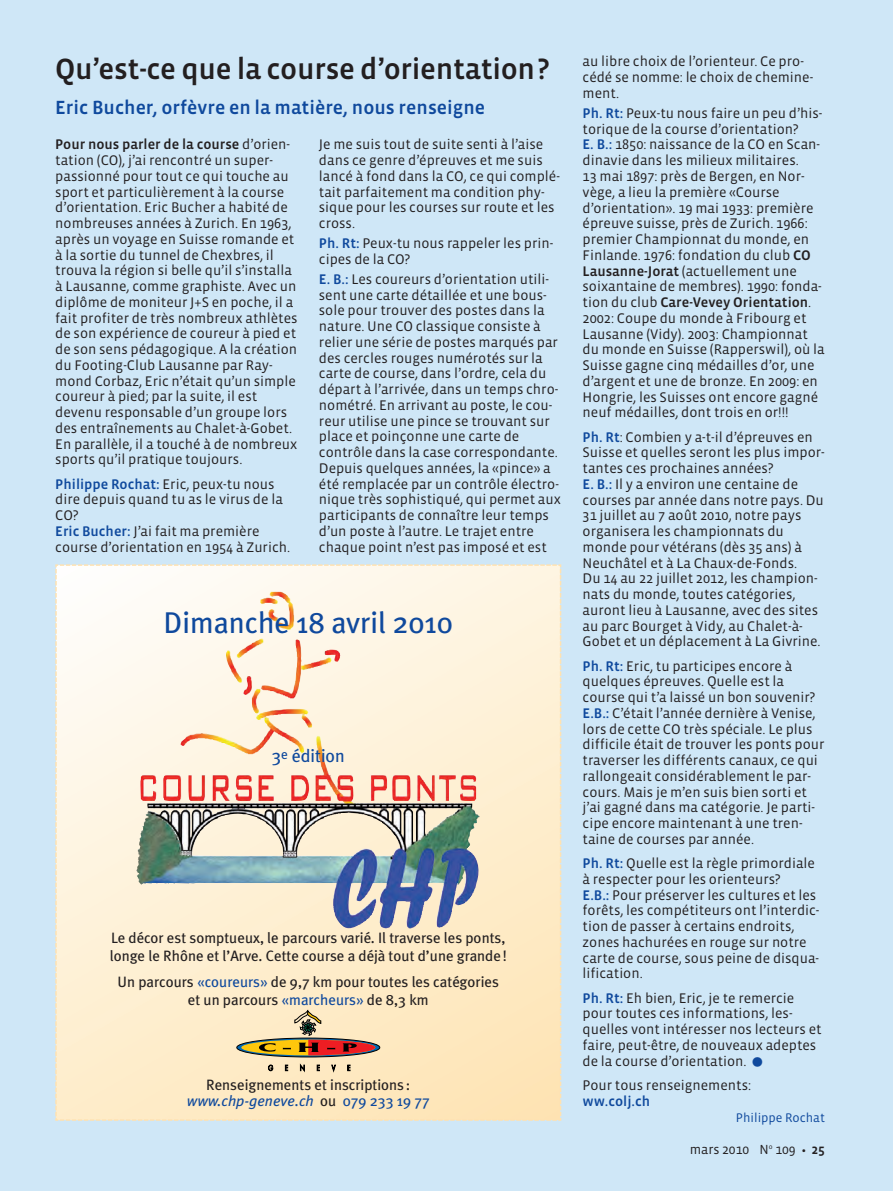
<style>
.page{position:relative;width:893px;height:1191px;background:#cfe7f7}
.page>*{position:absolute;margin:0;border:0;box-sizing:border-box;transform-origin:0 0}
.t1{font:30px "Vista Sans Med";letter-spacing:-.01em;color:#231f20}
.t2{font:30px "Meta Plus";color:#0f499d}
.t3{font:19.5px "Vista Sans Med";color:#0f499d}
.t4{font:18px "Meta Plus";color:#0f499d}
.t5{font:15px/18px "Meta Plus";color:#231f20;text-align:center}
.t6{font:14.25px/15.8px "Vista Sans";color:#231f20}
.t7{font:14.25px "Vista Sans Med";color:#231f20}
.t8{font:14.25px "Vista Sans Med";color:#0f499d}
.t9{font:13.5px "Vista Sans";color:#231f20}
.t10{font:12.75px "Vista Sans";color:#0f499d}
.s1{font-family:"Vista Sans"}
.s2{font-family:"Vista Sans Med";color:#0f499d}
.s3{color:#0f499d}
.s4{font-style:italic;color:#0f499d}
.s5{font-family:"Vista Sans Med"}
.s6{font-weight:700;font-size:12px}
</style>
<div class="page">
<svg style="left:55px;top:564px;width:507px;height:557px;background:#efe2cb"></svg>
<h1 class="t1" style="left:55px;top:51px;width:496px">Qu’est-ce que la course d’orientation?</h1>
<h2 class="t3" style="left:55px;top:96px;width:431px">Eric Bucher, orfèvre en la matière, nous renseigne</h2>
<p class="t7" style="left:55px;top:136px;width:236px">Pour nous parler de la course <span class="s1">d’orien-</span></p>
<p class="t6" style="left:55px;top:152px;width:244px">tation (CO), j’ai rencontré un super&shy;passionné pour tout ce qui touche au sport et particulièrement à la course d’orientation. Eric Bucher a habité de nombreuses années à Zurich. En 1963, après un voyage en Suisse romande et à la sortie du tunnel de Chexbres, il trouva la région si belle qu’il s’installa à Lausanne, comme graphiste. Avec un diplôme de moniteur J+S en poche, il a fait profiter de très nombreux athlètes de son expérience de coureur à pied et de son sens pédagogique. A la création du Footing-Club Lausanne par Ray&shy;mond Corbaz, Eric n’était qu’un simple coureur à pied; par la suite, il est devenu responsable d’un groupe lors des entraînements au Chalet-à-Gobet.<br>En parallèle, il a touché à de nombreux sports qu’il pratique toujours.</p>
<p class="t6" style="left:55px;top:476px;width:236px"><span class="s2">Philippe Rochat:</span> Eric, peux-tu nous dire depuis quand tu as le virus de la<br>CO?<br><span class="s2">Eric Bucher:</span> J’ai fait ma première course d’orientation en 1954 à Zurich.</p>
<p class="t6" style="left:319px;top:136px;width:243px">Je me suis tout de suite senti à l’aise dans ce genre d’épreuves et me suis lancé à fond dans la CO, ce qui complé&shy;tait parfaitement ma condition phy&shy;sique pour les courses sur route et les cross.</p>
<p class="t6" style="left:319px;top:235px;width:236px"><span class="s2">Ph. Rt:</span> Peux-tu nous rappeler les prin&shy;cipes de la CO?</p>
<p class="t6" style="left:319px;top:271px;width:244px"><span class="s2">E. B.:</span> Les coureurs d’orientation utili&shy;sent une carte détaillée et une bous&shy;sole pour trouver des postes dans la nature. Une CO classique consiste à relier une série de postes marqués par des cercles rouges numérotés sur la carte de course, dans l’ordre, cela du départ à l’arrivée, dans un temps chro&shy;nométré. En arrivant au poste, le cou&shy;reur utilise une pince se trouvant sur place et poinçonne une carte de contrôle dans la case correspondante.<br>Depuis quelques années, la «pince» a été remplacée par un contrôle électro&shy;nique très sophistiqué, qui permet aux participants de connaître leur temps d’un poste à l’autre. Le trajet entre chaque point n’est pas imposé et est</p>
<h1 class="t2" style="left:164px;top:605px;width:291px">Dimanche 18 avril 2010</h1>
<p class="t4" style="left:272px;top:745px;width:75px">3<sup>e</sup> édition</p>
<p class="t5" style="left:110px;top:928px;width:399px;text-align:left">Le décor est somptueux, le parcours varié. Il traverse les ponts, longe le Rhône et l’Arve. Cette course a déjà tout d’une grande!</p>
<p class="t5" style="left:118px;top:973px;width:383px">Un parcours <span class="s3">«coureurs»</span> de 9,7 km pour toutes les catégories et un parcours <span class="s3">«marcheurs»</span> de 8,3 km</p>
<p class="t5" style="left:187px;top:1076px;width:244px;line-height:16.5px">Renseignements et inscriptions: <span class="s4">www.chp-geneve.ch</span> ou <span class="s3">079 233 19 77</span></p>
<p class="t6" style="left:583px;top:54px;width:232px">au libre choix de l’orienteur. Ce pro&shy;cédé se nomme: le choix de chemine&shy;ment.</p>
<p class="t6" style="left:583px;top:105px;width:241px"><span class="s2">Ph. Rt:</span> Peux-tu nous faire un peu d’his&shy;torique de la course d’orientation?<br><span class="s2">E. B.:</span> 1850: naissance de la CO en Scan&shy;dinavie dans les milieux militaires.<br>13 mai 1897: près de Bergen, en Nor&shy;vège, a lieu la première «Course d’orientation». 19 mai 1933: première épreuve suisse, près de Zurich. 1966: premier Championnat du monde, en Finlande. 1976: fondation du club <span class="s5">CO Lausanne-Jorat</span> (actuellement une soixantaine de membres). 1990: fonda-</p>
<p class="t7" style="left:583px;top:294px;width:230px"><span class="s1">tion du club</span> Care-Vevey Orientation<span class="s1">.</span></p>
<p class="t6" style="left:583px;top:310px;width:244px">2002: Coupe du monde à Fribourg et Lausanne (Vidy). 2003: Championnat du monde en Suisse (Rapperswil), où la Suisse gagne cinq médailles d’or, une d’argent et une de bronze. En 2009: en Hongrie, les Suisses ont encore gagné neuf médailles, dont trois en or!!!</p>
<p class="t6" style="left:583px;top:429px;width:244px"><span class="s2">Ph. Rt</span>: Combien y a-t-il d’épreuves en Suisse et quelles seront les plus impor&shy;tantes ces prochaines années?<br><span class="s2">E. B.:</span> Il y a environ une centaine de courses par année dans notre pays. Du 31 juillet au 7 août 2010, notre pays organisera les championnats du monde pour vétérans (dès 35 ans) à Neuchâtel et à La Chaux-de-Fonds.<br>Du 14 au 22 juillet 2012, les champion&shy;nats du monde, toutes catégories, auront lieu à Lausanne, avec des sites au parc Bourget à Vidy, au Chalet-à-Gobet et un déplacement à La Givrine.</p>
<p class="t6" style="left:583px;top:658px;width:243px"><span class="s2">Ph. Rt:</span> Eric, tu participes encore à quelques épreuves. Quelle est la course qui t’a laissé un bon souvenir?<br><span class="s2">E.B.:</span> C’était l’année dernière à Venise, lors de cette CO très spéciale. Le plus difficile était de trouver les ponts pour traverser les différents canaux, ce qui rallongeait considérablement le par&shy;cours. Mais je m’en suis bien sorti et j’ai gagné dans ma catégorie. Je parti&shy;cipe encore maintenant à une tren&shy;taine de courses par année.</p>
<p class="t6" style="left:583px;top:855px;width:238px"><span class="s2">Ph. Rt:</span> Quelle est la règle primordiale à respecter pour les orienteurs?<br><span class="s2">E.B.:</span> Pour préserver les cultures et les forêts, les compétiteurs ont l’interdic&shy;tion de passer à certains endroits, zones hachurées en rouge sur notre carte de course, sous peine de disqua&shy;lification.</p>
<p class="t6" style="left:583px;top:989px;width:241px"><span class="s2">Ph. Rt:</span> Eh bien, Eric, je te remercie pour toutes ces informations, les&shy;quelles vont intéresser nos lecteurs et faire, peut-être, de nouveaux adeptes de la course d’orientation.</p>
<p class="t6" style="left:583px;top:1077px;width:170px">Pour tous renseignements:</p>
<p class="t8" style="left:583px;top:1092px;width:69px">ww.colj.ch</p>
<p class="t10" style="left:736px;top:1109px;width:91px">Philippe Rochat</p>
<p class="t9" style="left:690px;top:1142px;width:137px">mars 2010 N<sup>o</sup> 109 <span class="s6">•</span> <span class="s5">25</span></p>
</div>
